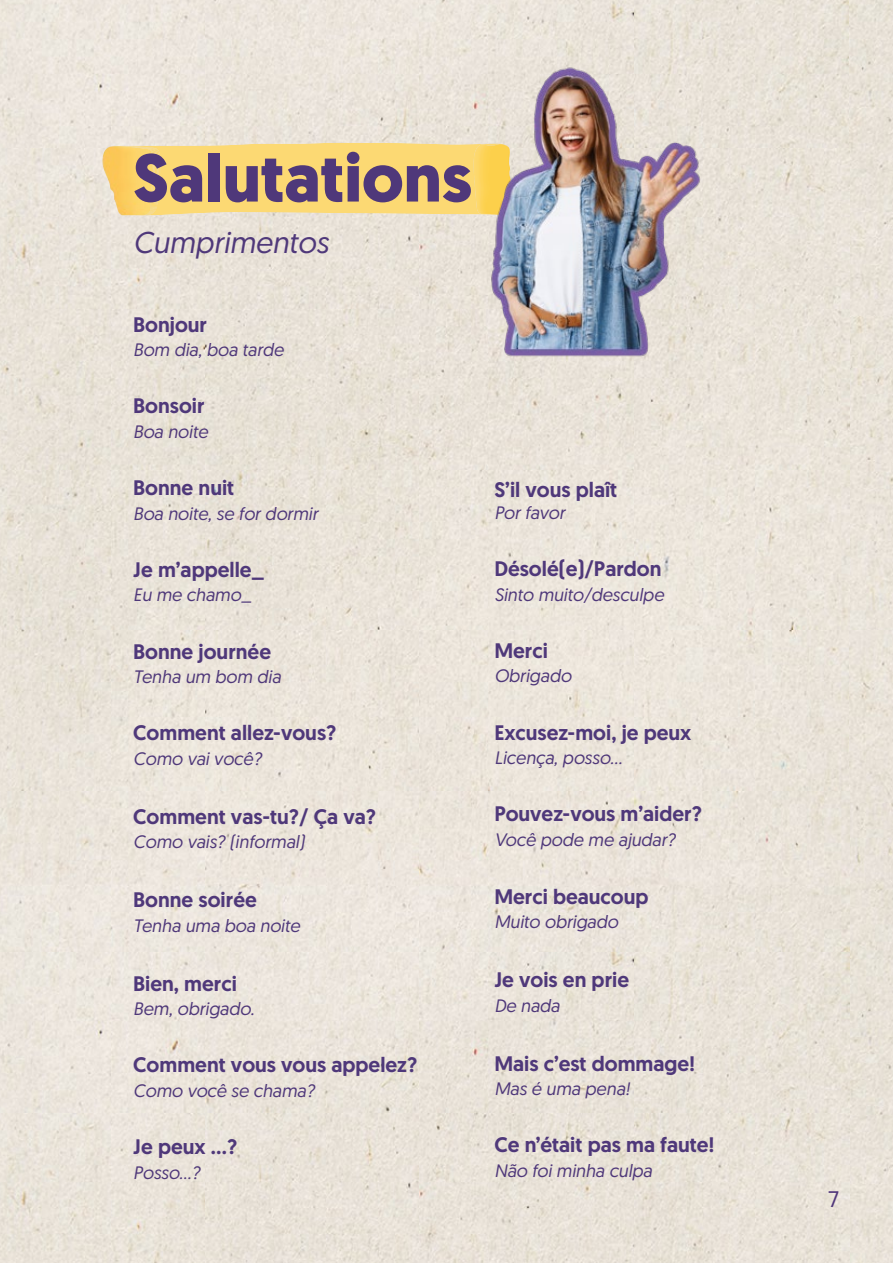
<style>
.page{position:relative;width:893px;height:1263px;background:#fff}
.page>*{position:absolute;margin:0;border:0;box-sizing:border-box;transform-origin:0 0}
.t1{font:700 67.5px "Geomanist";color:#4f387a}
.t2{font:italic 30px "Geomanist";color:#4f387a}
.t3{font:22.5px "Geomanist";color:#50367a}
.t4{font:500 21px "Geomanist";color:#4f387a}
.t5{font:italic 18px "Geomanist";color:#4f387a}
</style>
<div class="page">
<img style="left:0;top:0;width:893px;height:1263px">
<svg style="left:104px;top:143px;width:347px;height:72px;background:#fbd978"></svg>
<img style="left:102px;top:146px;width:50px;height:69px">
<img style="left:451px;top:61px;width:265px;height:301px">
<h1 class="t1" style="left:133px;top:133px;width:340px">Salutations</h1>
<h2 class="t2" style="left:133px;top:223px;width:197px">Cumprimentos</h2>
<p class="t4" style="left:133px;top:310px;width:75px">Bonjour</p>
<p class="t5" style="left:133px;top:338px;width:152px">Bom dia, boa tarde</p>
<p class="t4" style="left:133px;top:392px;width:73px">Bonsoir</p>
<p class="t5" style="left:133px;top:420px;width:76px">Boa noite</p>
<p class="t4" style="left:133px;top:474px;width:102px">Bonne nuit</p>
<p class="t4" style="left:494px;top:475px;width:124px">S’il vous plaît</p>
<p class="t5" style="left:133px;top:502px;width:186px">Boa noite, se for dormir</p>
<p class="t5" style="left:494px;top:501px;width:72px">Por favor</p>
<p class="t4" style="left:133px;top:556px;width:133px">Je m’appelle_</p>
<p class="t4" style="left:494px;top:555px;width:169px">Désolé(e)/Pardon</p>
<p class="t5" style="left:133px;top:583px;width:120px">Eu me chamo_</p>
<p class="t5" style="left:494px;top:583px;width:171px">Sinto muito/desculpe</p>
<p class="t4" style="left:133px;top:637px;width:139px">Bonne journée</p>
<p class="t4" style="left:494px;top:636px;width:55px">Merci</p>
<p class="t5" style="left:133px;top:665px;width:149px">Tenha um bom dia</p>
<p class="t5" style="left:494px;top:664px;width:78px">Obrigado</p>
<p class="t4" style="left:133px;top:719px;width:205px">Comment allez-vous?</p>
<p class="t4" style="left:494px;top:718px;width:199px">Excusez-moi, je peux</p>
<p class="t5" style="left:133px;top:747px;width:130px">Como vai você?</p>
<p class="t5" style="left:494px;top:746px;width:130px">Licença, posso…</p>
<p class="t4" style="left:133px;top:803px;width:244px">Comment vas-tu?/ Ça va?</p>
<p class="t4" style="left:494px;top:800px;width:209px">Pouvez-vous m’aider?</p>
<p class="t5" style="left:133px;top:830px;width:173px">Como vais? (informal)</p>
<p class="t5" style="left:494px;top:828px;width:183px">Você pode me ajudar?</p>
<p class="t4" style="left:133px;top:886px;width:125px">Bonne soirée</p>
<p class="t4" style="left:494px;top:882px;width:156px">Merci beaucoup</p>
<p class="t5" style="left:133px;top:914px;width:168px">Tenha uma boa noite</p>
<p class="t5" style="left:494px;top:910px;width:125px">Muito obrigado</p>
<p class="t4" style="left:133px;top:970px;width:105px">Bien, merci</p>
<p class="t4" style="left:494px;top:966px;width:136px">Je vois en prie</p>
<p class="t5" style="left:133px;top:997px;width:122px">Bem, obrigado.</p>
<p class="t5" style="left:494px;top:994px;width:67px">De nada</p>
<p class="t4" style="left:133px;top:1051px;width:286px">Comment vous vous appelez?</p>
<p class="t4" style="left:494px;top:1049px;width:202px">Mais c’est dommage!</p>
<p class="t5" style="left:133px;top:1079px;width:183px">Como você se chama?</p>
<p class="t5" style="left:494px;top:1077px;width:137px">Mas é uma pena!</p>
<p class="t4" style="left:133px;top:1133px;width:105px">Je peux …?</p>
<p class="t4" style="left:494px;top:1131px;width:222px">Ce n’était pas ma faute!</p>
<p class="t5" style="left:133px;top:1160px;width:68px">Posso…?</p>
<p class="t5" style="left:494px;top:1159px;width:159px">Não foi minha culpa</p>
<p class="t3" style="left:828px;top:1184px;width:12px">7</p>
</div>
